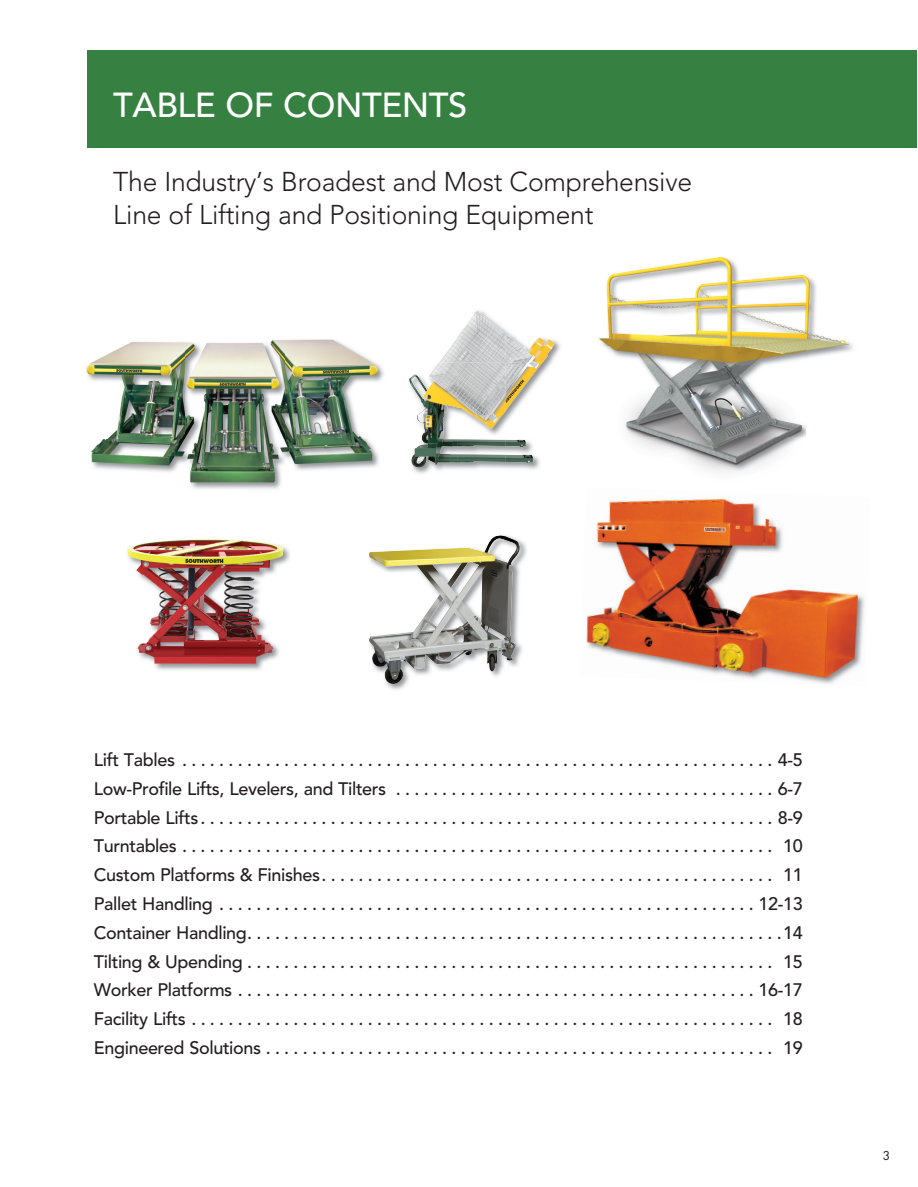
<style>
.page{position:relative;width:918px;height:1187px;background:#fff}
.page>*{position:absolute;margin:0;border:0;box-sizing:border-box;transform-origin:0 0}
.t1{font:500 34.5px "Avenir LT Std";letter-spacing:-.015em;color:#fff}
.t2{font:300 27px/33px "Avenir LT Std";letter-spacing:-.01em;color:#231f20}
.t3{font:500 18px/28.8px "Avenir LT Std";letter-spacing:-.02em;color:#231f20;text-align:justify}
.t4{font:12px "Futura Std";color:#231f20}
</style>
<div class="page">
<div style="left:87px;top:51px;width:830px;height:97px;background:#368141"></div>
<img style="left:386px;top:535px;width:141px;height:155px">
<img style="left:369px;top:536px;width:127px;height:148px">
<img style="left:137px;top:576px;width:142px;height:94px">
<img style="left:127px;top:539px;width:163px;height:37px">
<img style="left:86px;top:339px;width:298px;height:150px">
<img style="left:412px;top:330px;width:148px;height:144px">
<img style="left:438px;top:337px;width:19px;height:25px">
<img style="left:457px;top:310px;width:49px;height:52px">
<img style="left:505px;top:333px;width:49px;height:30px">
<img style="left:409px;top:362px;width:97px;height:53px">
<img style="left:505px;top:362px;width:37px;height:49px">
<img style="left:411px;top:415px;width:46px;height:52px">
<img style="left:457px;top:415px;width:49px;height:47px">
<img style="left:505px;top:440px;width:28px;height:23px">
<img style="left:586px;top:498px;width:279px;height:186px">
<img style="left:599px;top:257px;width:254px;height:215px">
<h1 class="t1" style="left:113px;top:85px;width:355px">TABLE OF CONTENTS</h1>
<h2 class="t2" style="left:113px;top:165px;width:580px">The Industry’s Broadest and Most Comprehensive<br>Line of Lifting and Positioning Equipment</h2>
<p class="t3" style="left:94px;top:745px;width:710px">Lift Tables . . . . . . . . . . . . . . . . . . . . . . . . . . . . . . . . . . . . . . . . . . . . . . . . . . . . . . . . . . . . . . . . 4-5<br>Low-Profile Lifts, Levelers, and Tilters . . . . . . . . . . . . . . . . . . . . . . . . . . . . . . . . . . . . . . . . . 6-7<br>Portable Lifts . . . . . . . . . . . . . . . . . . . . . . . . . . . . . . . . . . . . . . . . . . . . . . . . . . . . . . . . . . . . . . 8-9<br>Turntables . . . . . . . . . . . . . . . . . . . . . . . . . . . . . . . . . . . . . . . . . . . . . . . . . . . . . . . . . . . . . . . . 10<br>Custom Platforms &amp; Finishes. . . . . . . . . . . . . . . . . . . . . . . . . . . . . . . . . . . . . . . . . . . . . . . . . 11<br>Pallet Handling . . . . . . . . . . . . . . . . . . . . . . . . . . . . . . . . . . . . . . . . . . . . . . . . . . . . . . . . . . 12-13<br>Container Handling. . . . . . . . . . . . . . . . . . . . . . . . . . . . . . . . . . . . . . . . . . . . . . . . . . . . . . . . . .14<br>Tilting &amp; Upending . . . . . . . . . . . . . . . . . . . . . . . . . . . . . . . . . . . . . . . . . . . . . . . . . . . . . . . . . 15<br>Worker Platforms . . . . . . . . . . . . . . . . . . . . . . . . . . . . . . . . . . . . . . . . . . . . . . . . . . . . . . . . 16-17<br>Facility Lifts . . . . . . . . . . . . . . . . . . . . . . . . . . . . . . . . . . . . . . . . . . . . . . . . . . . . . . . . . . . . . . . 18<br>Engineered Solutions . . . . . . . . . . . . . . . . . . . . . . . . . . . . . . . . . . . . . . . . . . . . . . . . . . . . . . . 19</p>
<p class="t4" style="left:882px;top:1148px;width:9px">3</p>
</div>
